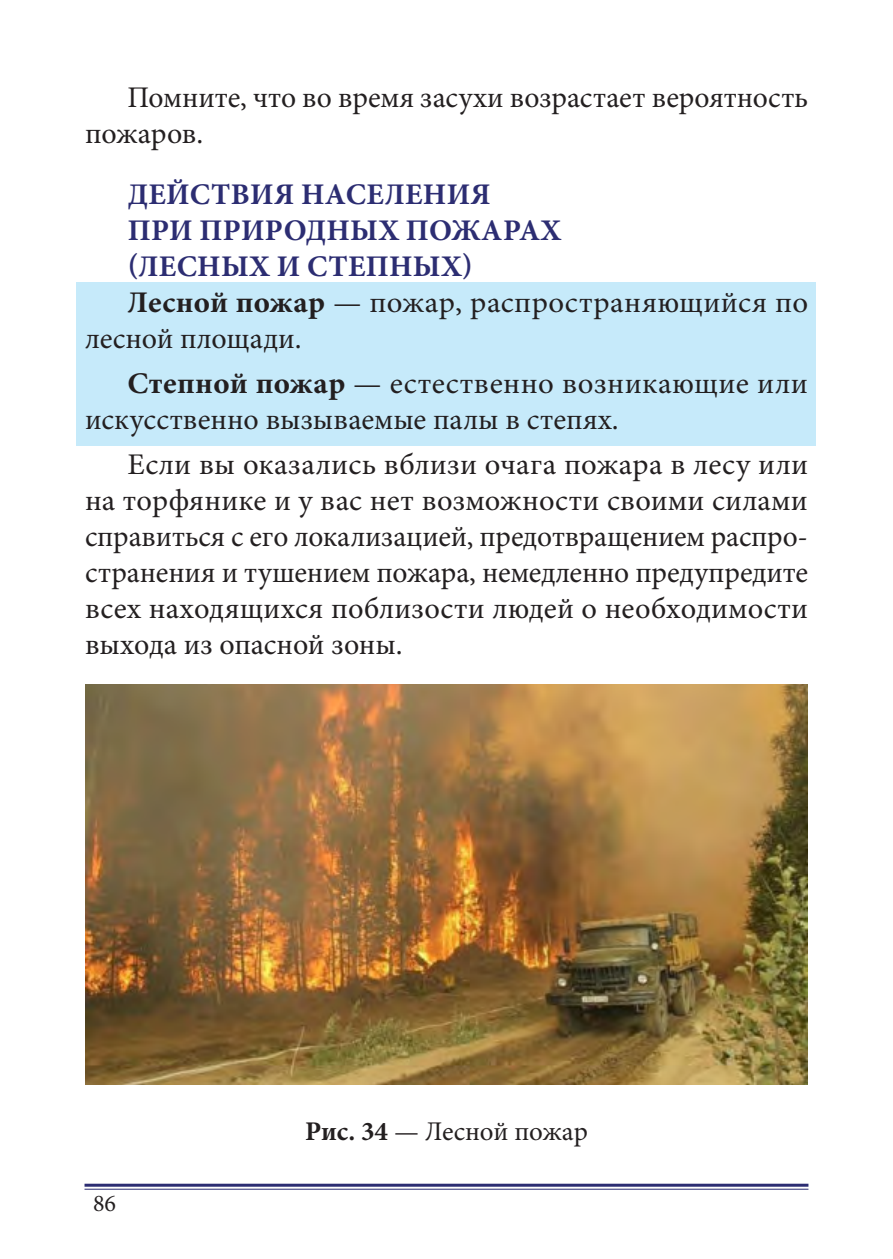
<style>
.page{position:relative;width:893px;height:1259px;background:#fff}
.page>*{position:absolute;margin:0;border:0;box-sizing:border-box;transform-origin:0 0}
.t1{font:30px/36px "Minion Pro";letter-spacing:.005em;color:#231f20}
.t2{font:700 30px "Minion Pro";letter-spacing:.01em;color:#2c2d72}
.t3{font:27px "Minion Pro";letter-spacing:-.005em;color:#231f20}
.t4{font:24px "Minion Pro";color:#231f20}
.s1{font-weight:700}
</style>
<div class="page">
<hr style="left:85px;top:1183px;width:723px;height:3px;background:#2c2d72">
<hr style="left:85px;top:1188px;width:723px;height:1px;background:#2c2d72">
<div style="left:77px;top:282px;width:739px;height:83px;background:#c6eafa"></div>
<div style="left:77px;top:363px;width:739px;height:83px;background:#c6eafa"></div>
<img style="left:85px;top:684px;width:723px;height:400px">
<p class="t1" style="left:85px;top:80px;width:725px;text-indent:43px">Помните, что во время засухи возрастает вероятность пожаров.</p>
<p class="t2" style="left:128px;top:179px;width:364px">ДЕЙСТВИЯ НАСЕЛЕНИЯ</p>
<p class="t2" style="left:128px;top:215px;width:435px">ПРИ ПРИРОДНЫХ ПОЖАРАХ</p>
<p class="t2" style="left:128px;top:251px;width:346px">(ЛЕСНЫХ И СТЕПНЫХ)</p>
<p class="t1" style="left:128px;top:286px;width:682px"><span class="s1">Лесной пожар</span> — пожар, распространяющийся по</p>
<p class="t1" style="left:85px;top:322px;width:218px">лесной площади.</p>
<p class="t1" style="left:85px;top:366px;width:724px;text-indent:43px"><span class="s1">Степной пожар</span> — естественно возникающие или искусственно вызываемые палы в степях.</p>
<p class="t1" style="left:85px;top:447px;width:725px;text-align:justify;text-indent:43px">Если вы оказались вблизи очага пожара в лесу или на торфянике и у вас нет возможности своими силами справиться с его локализацией, предотвращением распро&shy;странения и тушением пожара, немедленно предупредите всех находящихся поблизости людей о необходимости выхода из опасной зоны.</p>
<p class="t4" style="left:93px;top:1191px;width:25px">86</p>
<p class="t3" style="left:305px;top:1117px;width:284px"><span class="s1">Рис. 34</span> — Лесной пожар</p>
</div>
